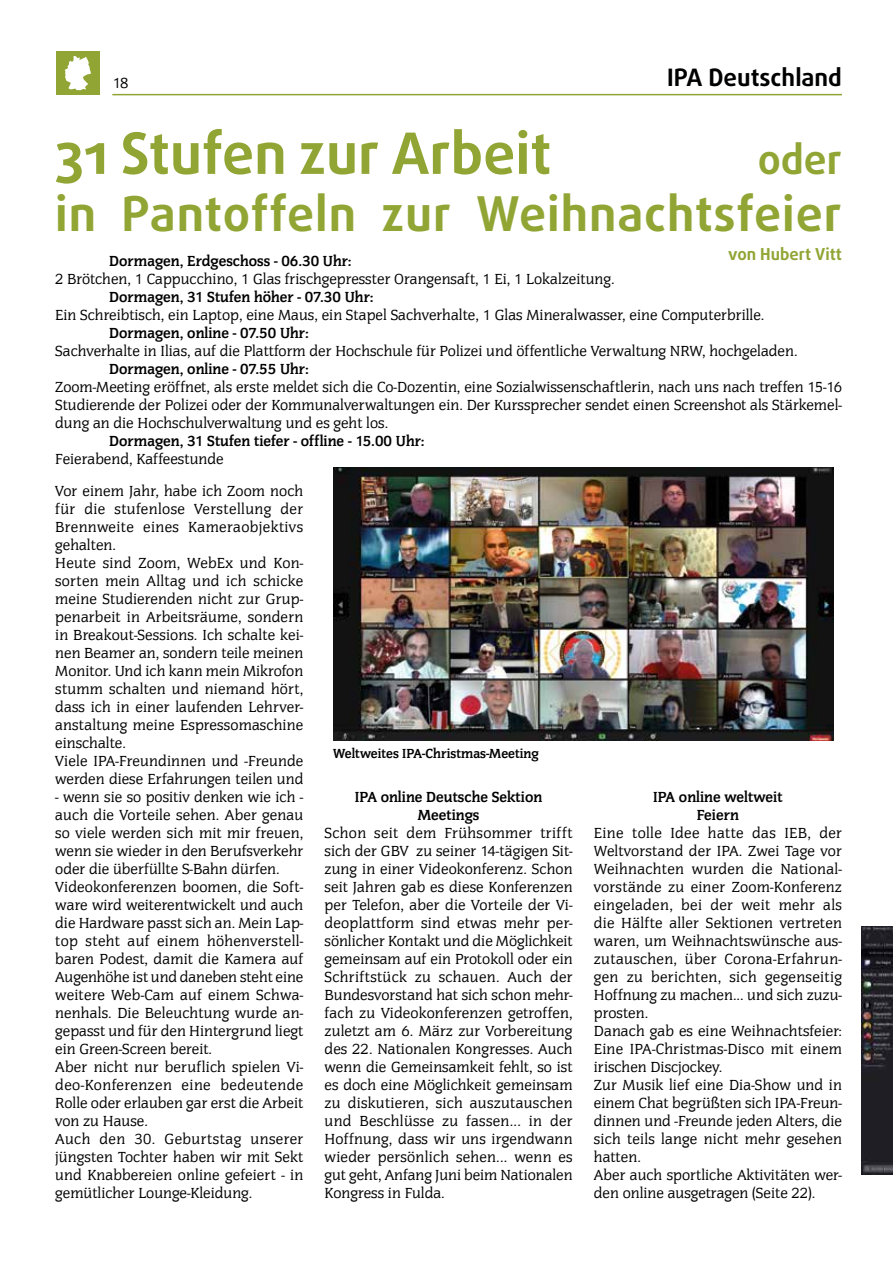
<style>
.page{position:relative;width:893px;height:1263px;background:#fff}
.page>*{position:absolute;margin:0;border:0;box-sizing:border-box;transform-origin:0 0}
.t1{font:700 57px "Daxline Pro";color:#90a534}
.t2{font:700 48px "Daxline Pro";letter-spacing:.02em;color:#90a534}
.t3{font:700 40.5px "Daxline Pro";color:#90a534}
.t4{font:700 24px "Daxline Pro";color:#000}
.t5{font:700 16.5px "Daxline Pro";color:#90a534}
.t6{font:15px/18px "Congress T";letter-spacing:.005em;color:#000}
.t7{font:700 15px/18px "Congress T";color:#000;text-align:center}
.t8{font:700 13.5px "Congress T";color:#000}
</style>
<div class="page">
<div style="left:56px;top:51px;width:44px;height:44px;background:#90a534"></div>
<svg style="left:65px;top:56px;width:26px;height:34px"></svg>
<hr style="left:112px;top:94px;width:730px;height:1px;background:#90a534">
<img style="left:333px;top:468px;width:500px;height:272px">
<img style="left:861px;top:926px;width:32px;height:249px">
<p class="t6" style="left:113px;top:74px;width:17px">18</p>
<h3 class="t4" style="left:667px;top:61px;width:176px">IPA Deutschland</h3>
<h1 class="t1" style="left:55px;top:116px;width:498px">31 Stufen zur Arbeit</h1>
<h3 class="t3" style="left:758px;top:132px;width:86px">oder</h3>
<h2 class="t2" style="left:55px;top:182px;width:788px">in Pantoffeln zur Weihnachtsfeier</h2>
<p class="t5" style="left:728px;top:243px;width:115px">von Hubert Vitt</p>
<p class="t7" style="left:109px;top:252px;width:244px">Dormagen, Erdgeschoss - 06.30 Uhr:</p>
<p class="t6" style="left:55px;top:270px;width:561px">2 Brötchen, 1 Cappucchino, 1 Glas frischgepresster Orangensaft, 1 Ei, 1 Lokalzeitung.</p>
<p class="t7" style="left:109px;top:288px;width:266px">Dormagen, 31 Stufen höher - 07.30 Uhr:</p>
<p class="t6" style="left:55px;top:306px;width:711px">Ein Schreibtisch, ein Laptop, eine Maus, ein Stapel Sachverhalte, 1 Glas Mineralwasser, eine Computerbrille.</p>
<p class="t7" style="left:109px;top:324px;width:201px">Dormagen, online - 07.50 Uhr:</p>
<p class="t6" style="left:55px;top:342px;width:744px">Sachverhalte in Ilias, auf die Plattform der Hochschule für Polizei und öffentliche Verwaltung NRW, hochgeladen.</p>
<p class="t7" style="left:109px;top:360px;width:201px">Dormagen, online - 07.55 Uhr:</p>
<p class="t6" style="left:55px;top:378px;width:788px;text-align:justify">Zoom-Meeting eröffnet, als erste meldet sich die Co-Dozentin, eine Sozialwissenschaftlerin, nach uns nach treffen 15-16<br>Studierende der Polizei oder der Kommunalverwaltungen ein. Der Kurssprecher sendet einen Screenshot als Stärkemel&shy;dung an die Hochschulverwaltung und es geht los.</p>
<p class="t7" style="left:109px;top:432px;width:317px">Dormagen, 31 Stufen tiefer - offline - 15.00 Uhr:</p>
<p class="t6" style="left:55px;top:444px;width:250px;line-height:31.7px">Feierabend, Kaffeestunde<br>Vor einem Jahr, habe ich Zoom noch</p>
<p class="t6" style="left:55px;top:500px;width:250px">für die stufenlose Verstellung der<br>Brennweite eines Kameraobjektivs gehalten.<br>Heute sind Zoom, WebEx und Kon&shy;sorten mein Alltag und ich schicke meine Studierenden nicht zur Grup&shy;penarbeit in Arbeitsräume, sondern in Breakout-Sessions. Ich schalte kei&shy;nen Beamer an, sondern teile meinen<br>Monitor. Und ich kann mein Mikrofon stumm schalten und niemand hört, dass ich in einer laufenden Lehrver&shy;anstaltung meine Espressomaschine einschalte.<br>Viele IPA-Freundinnen und -Freunde werden diese Erfahrungen teilen und</p>
<p class="t6" style="left:55px;top:788px;width:250px">- wenn sie so positiv denken wie ich - auch die Vorteile sehen. Aber genau so viele werden sich mit mir freuen, wenn sie wieder in den Berufsverkehr oder die überfüllte S-Bahn dürfen.<br>Videokonferenzen boomen, die Soft&shy;ware wird weiterentwickelt und auch die Hardware passt sich an. Mein Lap&shy;top steht auf einem höhenverstell&shy;baren Podest, damit die Kamera auf Augenhöhe ist und daneben steht eine weitere Web-Cam auf einem Schwa&shy;nenhals. Die Beleuchtung wurde an&shy;gepasst und für den Hintergrund liegt ein Green-Screen bereit.<br>Aber nicht nur beruflich spielen Vi&shy;deo-Konferenzen eine bedeutende Rolle oder erlauben gar erst die Arbeit von zu Hause.<br>Auch den 30. Geburtstag unserer jüngsten Tochter haben wir mit Sekt und Knabbereien online gefeiert - in gemütlicher Lounge-Kleidung.</p>
<p class="t7" style="left:355px;top:788px;width:189px">IPA online Deutsche Sektion<br>Meetings</p>
<p class="t8" style="left:333px;top:746px;width:207px">Weltweites IPA-Christmas-Meeting</p>
<p class="t7" style="left:653px;top:788px;width:131px">IPA online weltweit<br>Feiern</p>
<p class="t6" style="left:594px;top:824px;width:250px">Eine tolle Idee hatte das IEB, der<br>Weltvorstand der IPA. Zwei Tage vor<br>Weihnachten wurden die National&shy;vorstände zu einer Zoom-Konferenz eingeladen, bei der weit mehr als die Hälfte aller Sektionen vertreten waren, um Weihnachtswünsche aus&shy;zutauschen, über Corona-Erfahrun&shy;gen zu berichten, sich gegenseitig<br>Hoffnung zu machen... und sich zuzu&shy;prosten.<br>Danach gab es eine Weihnachtsfeier:<br>Eine IPA-Christmas-Disco mit einem irischen Discjockey.<br>Zur Musik lief eine Dia-Show und in einem Chat begrüßten sich IPA-Freun&shy;dinnen und -Freunde jeden Alters, die sich teils lange nicht mehr gesehen hatten.<br>Aber auch sportliche Aktivitäten wer&shy;den online ausgetragen (Seite 22).</p>
<p class="t6" style="left:325px;top:824px;width:250px;text-align:justify">Schon seit dem Frühsommer trifft sich der GBV zu seiner 14-tägigen Sit&shy;zung in einer Videokonferenz. Schon seit Jahren gab es diese Konferenzen per Telefon, aber die Vorteile der Vi&shy;deoplattform sind etwas mehr per&shy;sönlicher Kontakt und die Möglichkeit gemeinsam auf ein Protokoll oder ein Schriftstück zu schauen. Auch der Bundesvorstand hat sich schon mehr&shy;fach zu Videokonferenzen getroffen, zuletzt am 6. März zur Vorbereitung des 22. Nationalen Kongresses. Auch wenn die Gemeinsamkeit fehlt, so ist es doch eine Möglichkeit gemeinsam zu diskutieren, sich auszutauschen und Beschlüsse zu fassen... in der Hoffnung, dass wir uns irgendwann wieder persönlich sehen... wenn es gut geht, Anfang Juni beim Nationalen Kongress in Fulda.</p>
</div>
